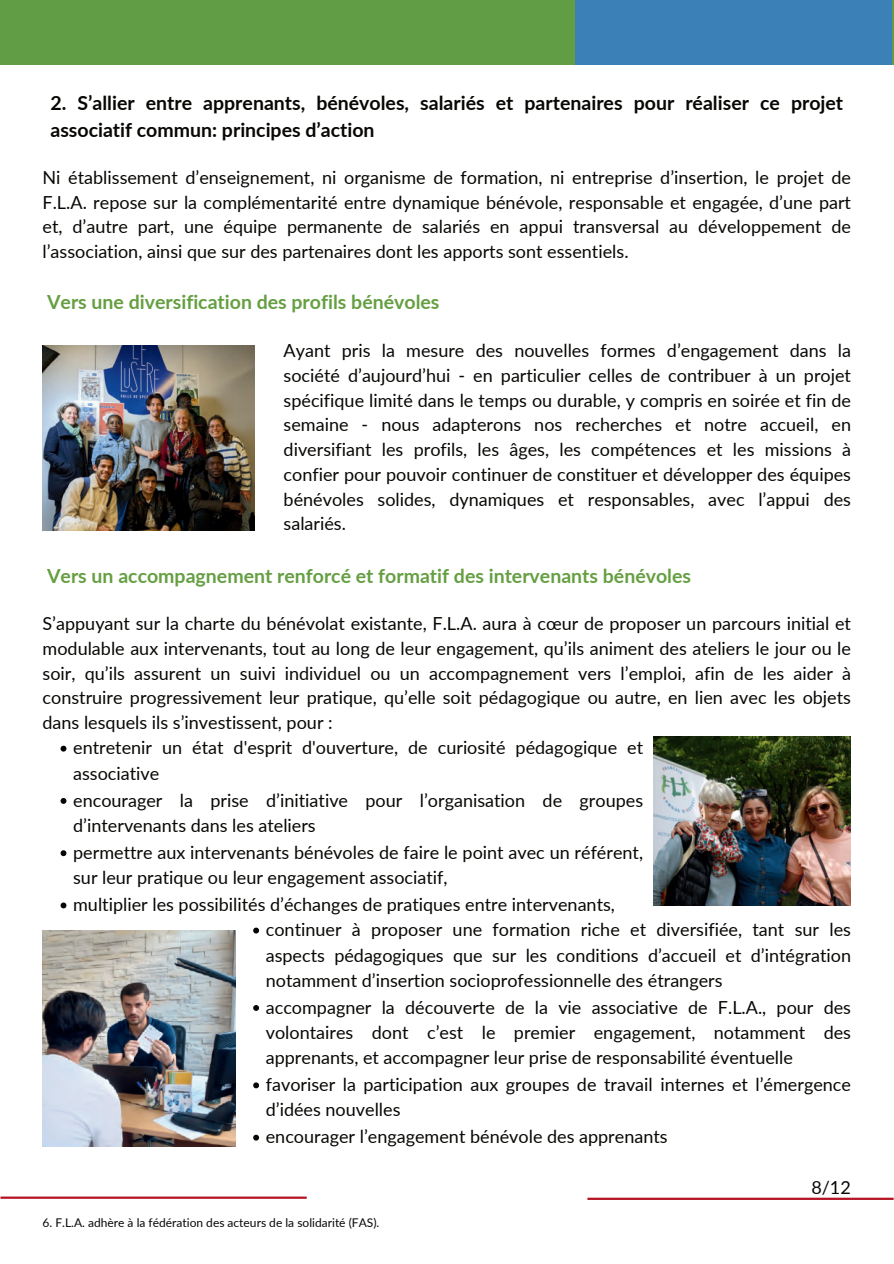
<style>
.page{position:relative;width:894px;height:1264px;background:#fff}
.page>*{position:absolute;margin:0;border:0;box-sizing:border-box;transform-origin:0 0}
.t1{font:700 19.5px/27px "Lato";color:#080704}
.t2{font:700 19.5px "Lato";color:#659f42}
.t3{font:18px/24.8px "Lato";color:#080704;text-align:justify}
.t4{font:12px "Lato";color:#080704}
</style>
<div class="page">
<div style="left:0;top:0;width:575px;height:64px;background:#619d45"></div>
<div style="left:575px;top:0;width:318px;height:64px;background:#3b80b6"></div>
<hr style="left:892px;top:0;width:1px;height:64px;background:#619d45">
<hr style="left:0;top:1196px;width:306px;height:2px;background:#b51223">
<hr style="left:587px;top:1197px;width:306px;height:2px;background:#b51223">
<img style="left:43px;top:345px;width:211px;height:186px">
<img style="left:653px;top:736px;width:197px;height:169px">
<img style="left:43px;top:930px;width:192px;height:216px">
<svg style="left:253px;top:927px;width:6px;height:6px"></svg>
<svg style="left:253px;top:1005px;width:6px;height:5px"></svg>
<svg style="left:253px;top:1082px;width:6px;height:6px"></svg>
<svg style="left:253px;top:1134px;width:6px;height:6px"></svg>
<svg style="left:61px;top:745px;width:5px;height:6px"></svg>
<svg style="left:61px;top:798px;width:5px;height:5px"></svg>
<svg style="left:61px;top:850px;width:5px;height:6px"></svg>
<svg style="left:61px;top:902px;width:5px;height:6px"></svg>
<p class="t1" style="left:50px;top:88px;width:794px">2. S’allier entre apprenants, bénévoles, salariés et partenaires pour réaliser ce projet associatif commun: principes d’action</p>
<p class="t3" style="left:43px;top:164px;width:809px">Ni établissement d’enseignement, ni organisme de formation, ni entreprise d’insertion, le projet de F.L.A. repose sur la complémentarité entre dynamique bénévole, responsable et engagée, d’une part et, d’autre part, une équipe permanente de salariés en appui transversal au développement de l’association, ainsi que sur des partenaires dont les apports sont essentiels.</p>
<p class="t2" style="left:47px;top:287px;width:394px">Vers une diversification des profils bénévoles</p>
<p class="t3" style="left:283px;top:337px;width:569px">Ayant pris la mesure des nouvelles formes d’engagement dans la société d’aujourd’hui - en particulier celles de contribuer à un projet spécifique limité dans le temps ou durable, y compris en soirée et fin de semaine - nous adapterons nos recherches et notre accueil, en diversifiant les profils, les âges, les compétences et les missions à confier pour pouvoir continuer de constituer et développer des équipes bénévoles solides, dynamiques et responsables, avec l’appui des salariés.</p>
<p class="t2" style="left:47px;top:561px;width:645px">Vers un accompagnement renforcé et formatif des intervenants bénévoles</p>
<p class="t3" style="left:43px;top:610px;width:809px">S’appuyant sur la charte du bénévolat existante, F.L.A. aura à cœur de proposer un parcours initial et modulable aux intervenants, tout au long de leur engagement, qu’ils animent des ateliers le jour ou le soir, qu’ils assurent un suivi individuel ou un accompagnement vers l’emploi, afin de les aider à construire progressivement leur pratique, qu’elle soit pédagogique ou autre, en lien avec les objets dans lesquels ils s’investissent, pour :</p>
<p class="t3" style="left:73px;top:734px;width:571px">entretenir un état d'esprit d'ouverture, de curiosité pédagogique et associative</p>
<p class="t3" style="left:73px;top:787px;width:571px">encourager la prise d’initiative pour l’organisation de groupes d’intervenants dans les ateliers</p>
<p class="t3" style="left:73px;top:839px;width:571px">permettre aux intervenants bénévoles de faire le point avec un référent, sur leur pratique ou leur engagement associatif,</p>
<p class="t3" style="left:73px;top:891px;width:543px">multiplier les possibilités d’échanges de pratiques entre intervenants,</p>
<p class="t3" style="left:266px;top:916px;width:586px">continuer à proposer une formation riche et diversifiée, tant sur les aspects pédagogiques que sur les conditions d’accueil et d’intégration notamment d’insertion socioprofessionnelle des étrangers</p>
<p class="t3" style="left:266px;top:993px;width:586px">accompagner la découverte de la vie associative de F.L.A., pour des volontaires dont c’est le premier engagement, notamment des apprenants, et accompagner leur prise de responsabilité éventuelle</p>
<p class="t3" style="left:266px;top:1071px;width:586px">favoriser la participation aux groupes de travail internes et l’émergence d’idées nouvelles</p>
<p class="t3" style="left:266px;top:1123px;width:403px">encourager l’engagement bénévole des apprenants</p>
<p class="t4" style="left:43px;top:1214px;width:338px">6. F.L.A. adhère à la fédération des acteurs de la solidarité (FAS).</p>
<p class="t3" style="left:811px;top:1174px;width:41px">8/12</p>
</div>
